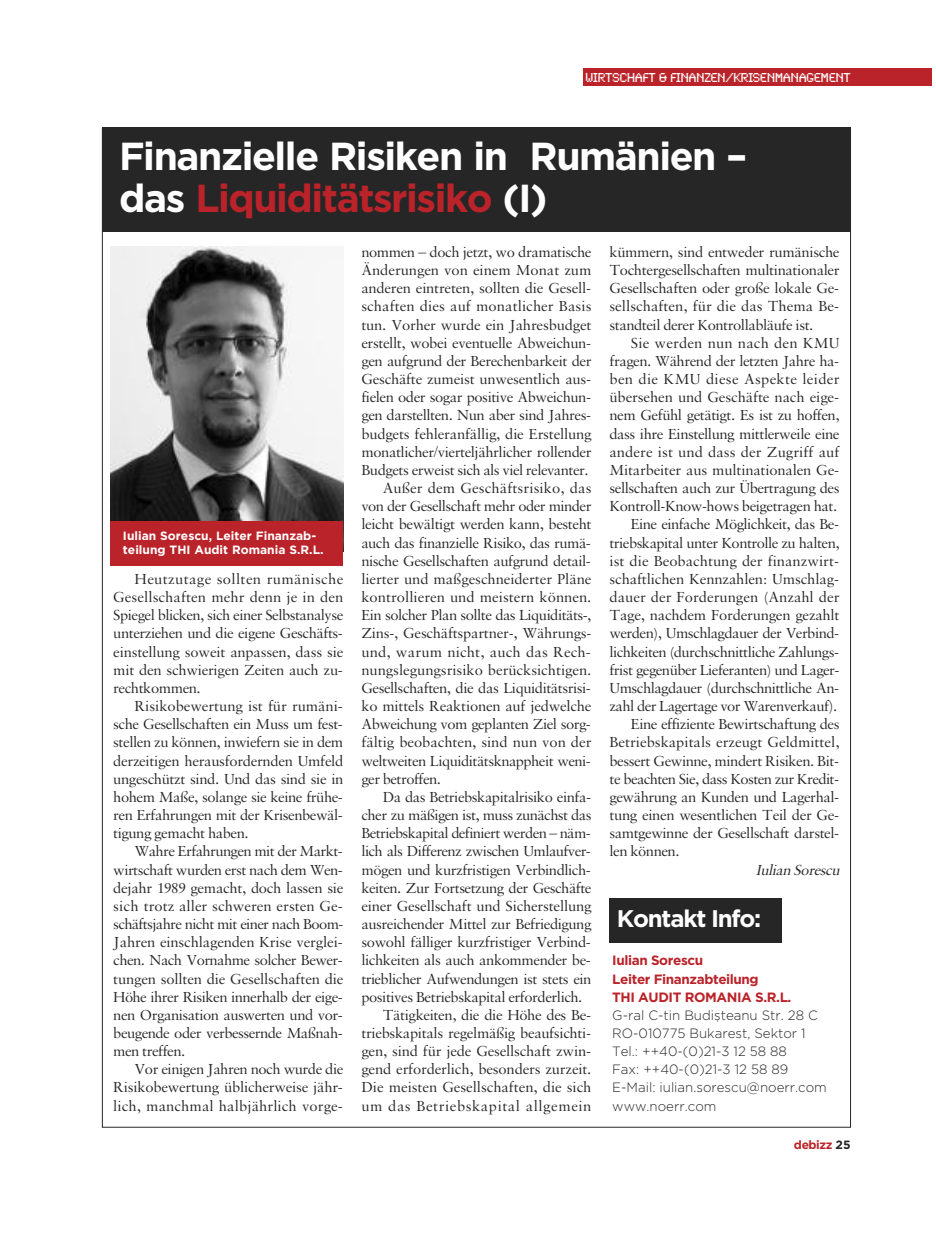
<style>
.page{position:relative;width:936px;height:1234px;background:#fff}
.page>*{position:absolute;margin:0;border:0;box-sizing:border-box;transform-origin:0 0}
.t1{font:700 39px/42px "Gotham";letter-spacing:-.035em;color:#fff}
.t2{font:700 24px "Gotham";letter-spacing:-.05em;color:#fff}
.t3{font:15.45px/18.1px "DE Bizz Body";letter-spacing:-.03em;color:#272627;text-align:justify}
.t4{font:15.45px "DE Bizz Body";letter-spacing:-.005em;color:#272627}
.t5{font:15.45px "DE Bizz Body";letter-spacing:-.01em;color:#272627}
.t6{font:15.45px "DE Bizz Body";color:#272627}
.t7{font:15.45px "DE Bizz Body";letter-spacing:.005em;color:#272627}
.t8{font:15.45px "DE Bizz Body";letter-spacing:.01em;color:#272627}
.t9{font:15.45px "DE Bizz Body";letter-spacing:.035em;color:#272627}
.t10{font:15.45px "DE Bizz Body";letter-spacing:.02em;color:#272627}
.t11{font:italic 15.45px "DE Bizz Body";color:#272627}
.t12{font:300 13.5px/18.1px "Debizz Gotham";color:#272627}
.t13{font:700 13.5px/18.1px "Gotham";letter-spacing:-.03em;color:#ba2329}
.t14{font:13.5px "Synchro LET";letter-spacing:-.035em;color:#fff}
.t15{font:700 12px/14.4px "Gotham";color:#fff}
.t16{font:700 12px "Gotham";letter-spacing:-.035em;color:#ba2329}
.s1{color:#ba2329}
.s2{color:#272627}
</style>
<div class="page">
<div style="left:583px;top:68px;width:348px;height:17px;background:#ba2329"></div>
<div style="left:102px;top:128px;width:748px;height:104px;background:#272627"></div>
<div style="left:609px;top:898px;width:172px;height:44px;background:#272627"></div>
<img style="left:110px;top:246px;width:233px;height:275px">
<div style="left:110px;top:521px;width:233px;height:45px;background:#ba2329"></div>
<p class="t14" style="left:585px;top:70px;width:267px">WIRTSCHAFT &amp; FINANZEN/KRISENMANAGEMENT</p>
<h1 class="t1" style="left:119px;top:134px;width:629px">Finanzielle Risiken in Rumänien – das <span class="s1">Liquiditätsrisiko</span> (I)</h1>
<p class="t15" style="left:123px;top:528px;width:202px">Iulian Sorescu, Leiter Finanzab&shy;teilung THI Audit Romania S.R.L.</p>
<p class="t3" style="left:113px;top:569px;width:231px;text-indent:21px">Heutzutage sollten rumänische Gesellschaften mehr denn je in den Spiegel blicken, sich einer Selbstanalyse unterziehen und die eigene Geschäfts&shy;einstellung soweit anpassen, dass sie mit den schwierigen Zeiten auch zu&shy;rechtkommen.</p>
<p class="t3" style="left:113px;top:696px;width:231px;text-indent:21px">Risikobewertung ist für rumäni&shy;sche Gesellschaften ein Muss um fest&shy;stellen zu können, inwiefern sie in dem derzeitigen herausfordernden Umfeld ungeschützt sind. Und das sind sie in hohem Maße, solange sie keine frühe&shy;ren Erfahrungen mit der Krisenbewäl&shy;tigung gemacht haben.</p>
<p class="t3" style="left:113px;top:841px;width:231px;text-indent:21px">Wahre Erfahrungen mit der Markt&shy;wirtschaft wurden erst nach dem Wen&shy;dejahr 1989 gemacht, doch lassen sie sich trotz aller schweren ersten Ge&shy;schäftsjahre nicht mit einer nach Boom-Jahren einschlagenden Krise verglei&shy;chen. Nach Vornahme solcher Bewer&shy;tungen sollten die Gesellschaften die Höhe ihrer Risiken innerhalb der eige&shy;nen Organisation auswerten und vor&shy;beugende oder verbessernde Maßnah&shy;men treffen.</p>
<p class="t3" style="left:113px;top:1059px;width:231px;text-indent:21px">Vor einigen Jahren noch wurde die Risikobewertung üblicherweise jähr&shy;lich, manchmal halbjährlich vorge-</p>
<p class="t3" style="left:361px;top:242px;width:231px">nommen – doch jetzt, wo dramatische</p>
<p class="t4" style="left:361px;top:261px;width:231px">Änderungen von einem Monat zum</p>
<p class="t3" style="left:361px;top:279px;width:231px">anderen eintreten, sollten die Gesell-</p>
<p class="t7" style="left:361px;top:297px;width:231px">schaften dies auf monatlicher Basis</p>
<p class="t5" style="left:361px;top:315px;width:231px">tun. Vorher wurde ein Jahresbudget</p>
<p class="t3" style="left:361px;top:333px;width:231px">erstellt, wobei eventuelle Abweichun-</p>
<p class="t3" style="left:361px;top:351px;width:231px">gen aufgrund der Berechenbarkeit der</p>
<p class="t3" style="left:361px;top:369px;width:231px">Geschäfte zumeist unwesentlich aus-</p>
<p class="t3" style="left:361px;top:388px;width:231px">fielen oder sogar positive Abweichun-</p>
<p class="t3" style="left:361px;top:406px;width:231px">gen darstellten. Nun aber sind Jahres-</p>
<p class="t3" style="left:361px;top:424px;width:231px">budgets fehleranfällig, die Erstellung</p>
<p class="t3" style="left:361px;top:442px;width:231px">monatlicher/vierteljährlicher rollender</p>
<p class="t3" style="left:361px;top:460px;width:229px">Budgets erweist sich als viel relevanter.</p>
<p class="t7" style="left:382px;top:478px;width:210px">Außer dem Geschäftsrisiko, das</p>
<p class="t3" style="left:361px;top:497px;width:231px">von der Gesellschaft mehr oder minder</p>
<p class="t3" style="left:361px;top:515px;width:231px">leicht bewältigt werden kann, besteht</p>
<p class="t3" style="left:361px;top:533px;width:231px">auch das finanzielle Risiko, das rumä-</p>
<p class="t3" style="left:361px;top:551px;width:231px">nische Gesellschaften aufgrund detail-</p>
<p class="t4" style="left:361px;top:569px;width:231px">lierter und maßgeschneiderter Pläne</p>
<p class="t6" style="left:361px;top:587px;width:231px">kontrollieren und meistern können.</p>
<p class="t3" style="left:361px;top:605px;width:231px">Ein solcher Plan sollte das Liquiditäts-,</p>
<p class="t3" style="left:361px;top:624px;width:231px">Zins-, Geschäftspartner-, Währungs-</p>
<p class="t8" style="left:361px;top:642px;width:231px">und, warum nicht, auch das Rech-</p>
<p class="t6" style="left:361px;top:660px;width:231px">nungslegungsrisiko berücksichtigen.</p>
<p class="t3" style="left:361px;top:678px;width:231px">Gesellschaften, die das Liquiditätsrisi-</p>
<p class="t3" style="left:361px;top:696px;width:231px">ko mittels Reaktionen auf jedwelche</p>
<p class="t3" style="left:361px;top:714px;width:231px">Abweichung vom geplanten Ziel sorg-</p>
<p class="t4" style="left:361px;top:732px;width:231px">fältig beobachten, sind nun von der</p>
<p class="t3" style="left:361px;top:751px;width:231px">weltweiten Liquiditätsknappheit weni-</p>
<p class="t3" style="left:361px;top:769px;width:81px">ger betroffen.</p>
<p class="t3" style="left:382px;top:787px;width:210px">Da das Betriebskapitalrisiko einfa-</p>
<p class="t3" style="left:361px;top:805px;width:231px">cher zu mäßigen ist, muss zunächst das</p>
<p class="t3" style="left:361px;top:823px;width:231px">Betriebskapital definiert werden – näm-</p>
<p class="t3" style="left:361px;top:841px;width:231px">lich als Differenz zwischen Umlaufver-</p>
<p class="t3" style="left:361px;top:860px;width:231px">mögen und kurzfristigen Verbindlich-</p>
<p class="t3" style="left:361px;top:878px;width:231px">keiten. Zur Fortsetzung der Geschäfte</p>
<p class="t5" style="left:361px;top:896px;width:231px">einer Gesellschaft und Sicherstellung</p>
<p class="t3" style="left:361px;top:914px;width:231px">ausreichender Mittel zur Befriedigung</p>
<p class="t3" style="left:361px;top:932px;width:231px">sowohl fälliger kurzfristiger Verbind-</p>
<p class="t3" style="left:361px;top:950px;width:231px">lichkeiten als auch ankommender be-</p>
<p class="t3" style="left:361px;top:968px;width:231px">trieblicher Aufwendungen ist stets ein</p>
<p class="t3" style="left:361px;top:987px;width:222px">positives Betriebskapital erforderlich.</p>
<p class="t3" style="left:382px;top:1005px;width:210px">Tätigkeiten, die die Höhe des Be-</p>
<p class="t3" style="left:361px;top:1023px;width:231px">triebskapitals regelmäßig beaufsichti-</p>
<p class="t5" style="left:361px;top:1041px;width:231px">gen, sind für jede Gesellschaft zwin-</p>
<p class="t5" style="left:361px;top:1059px;width:231px">gend erforderlich, besonders zurzeit.</p>
<p class="t4" style="left:361px;top:1077px;width:231px">Die meisten Gesellschaften, die sich</p>
<p class="t9" style="left:361px;top:1095px;width:231px">um das Betriebskapital allgemein</p>
<p class="t3" style="left:609px;top:242px;width:231px">kümmern, sind entweder rumänische Tochtergesellschaften multinationaler Gesellschaften oder große lokale Ge&shy;sellschaften, für die das Thema Be&shy;standteil derer Kontrollabläufe ist.</p>
<p class="t8" style="left:630px;top:333px;width:210px">Sie werden nun nach den KMU</p>
<p class="t3" style="left:609px;top:351px;width:231px">fragen. Während der letzten Jahre ha-</p>
<p class="t10" style="left:609px;top:369px;width:231px">ben die KMU diese Aspekte leider</p>
<p class="t4" style="left:609px;top:388px;width:231px">übersehen und Geschäfte nach eige-</p>
<p class="t3" style="left:609px;top:406px;width:231px">nem Gefühl getätigt. Es ist zu hoffen,</p>
<p class="t3" style="left:609px;top:424px;width:231px">dass ihre Einstellung mittlerweile eine</p>
<p class="t7" style="left:609px;top:442px;width:231px">andere ist und dass der Zugriff auf</p>
<p class="t5" style="left:609px;top:460px;width:231px">Mitarbeiter aus multinationalen Ge-</p>
<p class="t3" style="left:609px;top:478px;width:231px">sellschaften auch zur Übertragung des</p>
<p class="t3" style="left:609px;top:497px;width:229px">Kontroll-Know-hows beigetragen hat.</p>
<p class="t3" style="left:630px;top:515px;width:210px">Eine einfache Möglichkeit, das Be-</p>
<p class="t3" style="left:609px;top:533px;width:231px">triebskapital unter Kontrolle zu halten,</p>
<p class="t6" style="left:609px;top:551px;width:231px">ist die Beobachtung der finanzwirt-</p>
<p class="t4" style="left:609px;top:569px;width:231px">schaftlichen Kennzahlen: Umschlag-</p>
<p class="t6" style="left:609px;top:587px;width:231px">dauer der Forderungen (Anzahl der</p>
<p class="t3" style="left:609px;top:605px;width:231px">Tage, nachdem Forderungen gezahlt</p>
<p class="t3" style="left:609px;top:624px;width:231px">werden), Umschlagdauer der Verbind-</p>
<p class="t3" style="left:609px;top:642px;width:231px">lichkeiten (durchschnittliche Zahlungs-</p>
<p class="t3" style="left:609px;top:660px;width:231px">frist gegenüber Lieferanten) und Lager-</p>
<p class="t3" style="left:609px;top:678px;width:231px">Umschlagdauer (durchschnittliche An-</p>
<p class="t3" style="left:609px;top:696px;width:229px">zahl der Lagertage vor Warenverkauf).</p>
<p class="t3" style="left:630px;top:714px;width:210px">Eine effiziente Bewirtschaftung des</p>
<p class="t6" style="left:609px;top:732px;width:231px">Betriebskapitals erzeugt Geldmittel,</p>
<p class="t3" style="left:609px;top:751px;width:231px">bessert Gewinne, mindert Risiken. Bit-</p>
<p class="t3" style="left:609px;top:769px;width:231px">te beachten Sie, dass Kosten zur Kredit-</p>
<p class="t3" style="left:609px;top:787px;width:231px">gewährung an Kunden und Lagerhal-</p>
<p class="t3" style="left:609px;top:805px;width:231px">tung einen wesentlichen Teil der Ge-</p>
<p class="t3" style="left:609px;top:823px;width:231px">samtgewinne der Gesellschaft darstel-</p>
<p class="t3" style="left:609px;top:841px;width:72px">len können.</p>
<p class="t11" style="left:755px;top:859px;width:89px">Iulian Sorescu</p>
<h2 class="t2" style="left:616px;top:904px;width:146px">Kontakt Info:</h2>
<p class="t13" style="left:612px;top:951px;width:181px">Iulian Sorescu<br>Leiter Finanzabteilung<br>THI AUDIT ROMANIA S.R.L.</p>
<p class="t12" style="left:612px;top:1005px;width:216px">G-ral C-tin Budi[teanu Str. 28 C<br>RO-010775 Bukarest, Sektor 1<br>Tel.: ++40-(0)21-3 12 58 88<br>Fax: ++40-(0)21-3 12 58 89<br>E-Mail: iulian.sorescu@noerr.com www.noerr.com</p>
<p class="t16" style="left:794px;top:1136px;width:58px">debizz <span class="s2">25</span></p>
</div>
